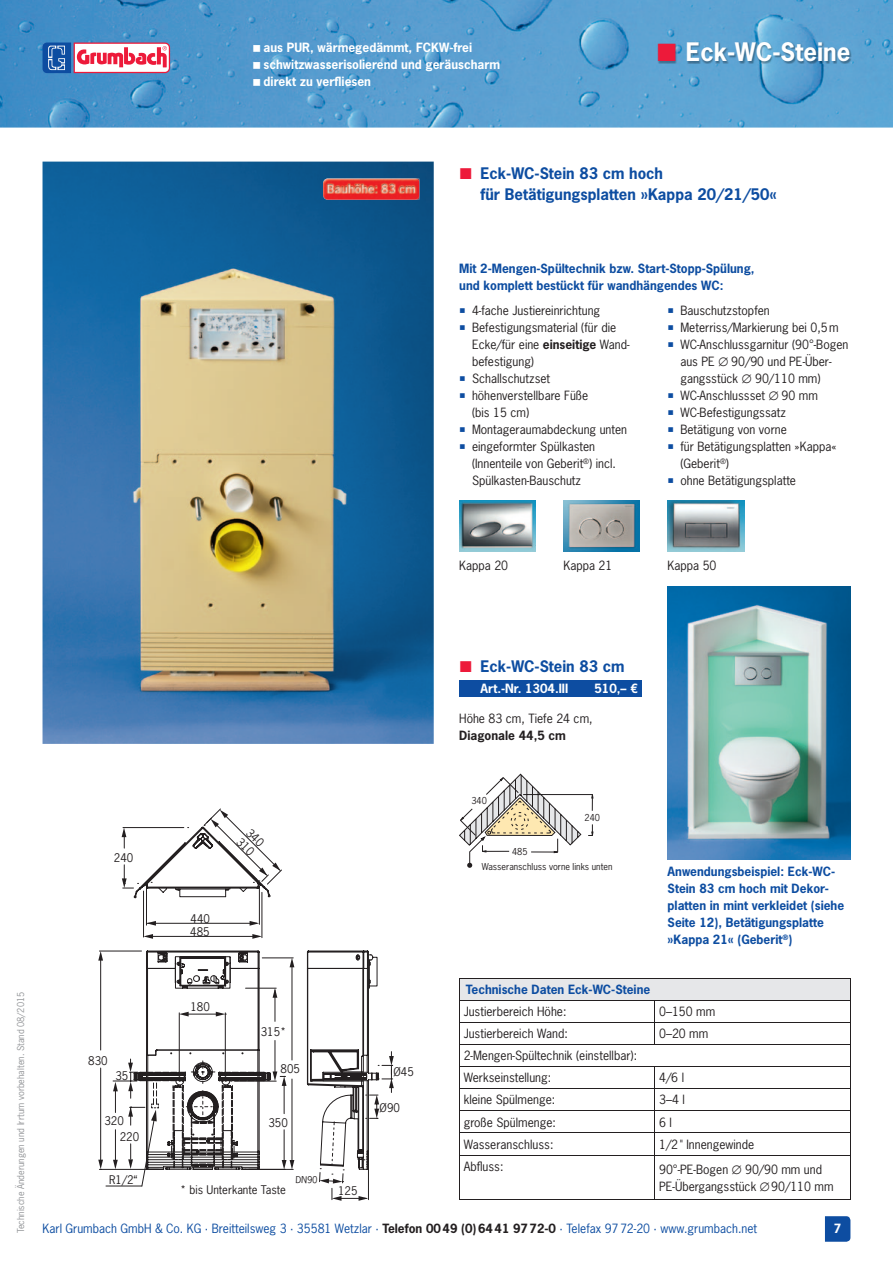
<style>
.page{position:relative;width:893px;height:1263px;background:#fff}
.page>*{position:absolute;margin:0;border:0;box-sizing:border-box;transform-origin:0 0}
.t1{font:700 24px "News Gothic Std";color:#fff}
.t2{font:700 15px/21px "News Gothic Std";color:#0d4da1}
.t3{font:12px/17px "News Gothic Std";color:#231f20}
.t4{font:700 12px/17px "News Gothic Std";color:#0d4da1}
.t5{font:12px "News Gothic Std";color:#0d4da1}
.t6{font:700 12px/17px "News Gothic Std";color:#fff}
.t7{font:700 12px "News Gothic Std";color:#231f20}
.t8{font:11.25px/13px "News Gothic Std";color:#231f20}
.t9{font:9px "News Gothic Std";color:#939598}
.t10{font:9px/15.1px "News Gothic Std";color:#231f20}
.s1{color:#0d4da1}
.s2{font-weight:700}
.s3{font-weight:700;color:#231f20}
</style>
<div class="page">
<img style="left:0;top:0;width:893px;height:128px">
<svg style="left:43px;top:43px;width:127px;height:30px"></svg>
<svg style="left:825px;top:1216px;width:25px;height:26px"></svg>
<img style="left:657px;top:42px;width:194px;height:22px">
<img style="left:43px;top:162px;width:391px;height:582px">
<div style="left:459px;top:681px;width:183px;height:16px;background:#0d4da1"></div>
<img style="left:668px;top:587px;width:182px;height:272px">
<hr style="left:99px;top:951px;width:42px;height:1px;background:#231f20">
<hr style="left:99px;top:1169px;width:59px;height:1px;background:#231f20">
<hr style="left:100px;top:955px;width:1px;height:95px;background:#231f20">
<hr style="left:100px;top:1068px;width:1px;height:97px;background:#231f20">
<svg style="left:133px;top:897px;width:137px;height:41px"></svg>
<svg style="left:146px;top:921px;width:10px;height:5px"></svg>
<svg style="left:143px;top:934px;width:10px;height:5px"></svg>
<svg style="left:250px;top:921px;width:9px;height:5px"></svg>
<svg style="left:252px;top:934px;width:10px;height:5px"></svg>
<svg style="left:98px;top:1160px;width:5px;height:10px"></svg>
<svg style="left:98px;top:951px;width:5px;height:9px"></svg>
<hr style="left:106px;top:1186px;width:36px;height:1px;background:#231f20">
<svg style="left:113px;top:950px;width:281px;height:251px"></svg>
<div style="left:459px;top:978px;width:391px;height:22px;background:#e6e7e9"></div>
<hr style="left:850px;top:1155px;width:1px;height:44px;background:#231f20">
<hr style="left:459px;top:1199px;width:196px;height:1px;background:#231f20">
<hr style="left:655px;top:1199px;width:195px;height:1px;background:#231f20">
<hr style="left:459px;top:1111px;width:196px;height:1px;background:#231f20">
<hr style="left:655px;top:1111px;width:195px;height:1px;background:#231f20">
<hr style="left:459px;top:1133px;width:196px;height:1px;background:#231f20">
<hr style="left:655px;top:1133px;width:195px;height:1px;background:#231f20">
<hr style="left:459px;top:1155px;width:196px;height:1px;background:#231f20">
<hr style="left:655px;top:1155px;width:195px;height:1px;background:#231f20">
<hr style="left:655px;top:1155px;width:1px;height:44px;background:#231f20">
<hr style="left:459px;top:1155px;width:1px;height:44px;background:#231f20">
<hr style="left:655px;top:1022px;width:195px;height:1px;background:#231f20">
<hr style="left:459px;top:1022px;width:196px;height:1px;background:#231f20">
<hr style="left:459px;top:1044px;width:196px;height:1px;background:#231f20">
<hr style="left:655px;top:1044px;width:195px;height:1px;background:#231f20">
<hr style="left:459px;top:1066px;width:196px;height:1px;background:#231f20">
<hr style="left:655px;top:1066px;width:195px;height:1px;background:#231f20">
<hr style="left:459px;top:1088px;width:196px;height:1px;background:#231f20">
<hr style="left:655px;top:1088px;width:195px;height:1px;background:#231f20">
<hr style="left:459px;top:978px;width:196px;height:1px;background:#231f20">
<svg style="left:459px;top:979px;width:1px;height:176px"></svg>
<hr style="left:655px;top:978px;width:195px;height:1px;background:#231f20">
<svg style="left:850px;top:978px;width:1px;height:177px"></svg>
<hr style="left:459px;top:1000px;width:196px;height:1px;background:#231f20">
<hr style="left:655px;top:1000px;width:195px;height:1px;background:#231f20">
<img style="left:323px;top:179px;width:96px;height:21px">
<svg style="left:459px;top:774px;width:134px;height:94px"></svg>
<img style="left:459px;top:500px;width:77px;height:51px">
<img style="left:668px;top:500px;width:76px;height:51px">
<img style="left:563px;top:500px;width:77px;height:51px">
<svg style="left:658px;top:44px;width:18px;height:17px"></svg>
<svg style="left:253px;top:45px;width:7px;height:7px"></svg>
<svg style="left:253px;top:62px;width:7px;height:7px"></svg>
<svg style="left:253px;top:79px;width:7px;height:7px"></svg>
<svg style="left:122px;top:809px;width:160px;height:88px"></svg>
<p class="t6" style="left:264px;top:39px;width:238px">aus PUR, wärmegedämmt, FCKW-frei schwitzwasserisolierend und geräuscharm direkt zu verfliesen</p>
<h1 class="t1" style="left:686px;top:36px;width:166px">Eck-WC-Steine</h1>
<p class="t2" style="left:480px;top:162px;width:298px">Eck-WC-Stein 83 cm hoch<br>für Betätigungsplatten »Kappa 20/21/50«</p>
<p class="t4" style="left:459px;top:260px;width:297px">Mit 2-Mengen-Spültechnik bzw. Start-Stopp-Spülung, und komplett bestückt für wandhängendes WC:</p>
<p class="t3" style="left:459px;top:302px;width:142px"><span class="s1">○</span> 4-fache Justiereinrichtung</p>
<p class="t3" style="left:472px;top:319px;width:159px;text-indent:-13px"><span class="s1">○</span> Befestigungsmaterial (für die<br>Ecke/für eine <span class="s2">einseitige</span> Wand&shy;befestigung)</p>
<p class="t3" style="left:459px;top:370px;width:92px"><span class="s1">○</span> Schallschutzset</p>
<p class="t3" style="left:472px;top:387px;width:118px;text-indent:-13px"><span class="s1">○</span> höhenverstellbare Füße (bis 15 cm)</p>
<p class="t3" style="left:459px;top:421px;width:169px"><span class="s1">○</span> Montageraumabdeckung unten</p>
<p class="t3" style="left:472px;top:438px;width:145px;text-indent:-13px"><span class="s1">○</span> eingeformter Spülkasten (Innenteile von Geberit<sup>®</sup>) incl.<br>Spülkasten-Bauschutz</p>
<p class="t3" style="left:668px;top:302px;width:104px"><span class="s1">○</span> Bauschutzstopfen</p>
<p class="t3" style="left:668px;top:319px;width:173px"><span class="s1">○</span> Meterriss/Markierung bei 0,5 m</p>
<p class="t3" style="left:680px;top:336px;width:170px;text-indent:-13px"><span class="s1">○</span> WC-Anschlussgarnitur (90°-Bogen aus PE ∅ 90/90 und PE-Über&shy;gangsstück ∅ 90/110 mm)</p>
<p class="t3" style="left:668px;top:387px;width:152px"><span class="s1">○</span> WC-Anschlussset ∅ 90 mm</p>
<p class="t3" style="left:668px;top:404px;width:120px"><span class="s1">○</span> WC-Befestigungssatz</p>
<p class="t3" style="left:668px;top:421px;width:121px"><span class="s1">○</span> Betätigung von vorne</p>
<p class="t3" style="left:680px;top:438px;width:158px;text-indent:-13px"><span class="s1">○</span> für Betätigungsplatten »Kappa« (Geberit<sup>®</sup>)</p>
<p class="t3" style="left:668px;top:472px;width:130px"><span class="s1">○</span> ohne Betätigungsplatte</p>
<p class="t3" style="left:459px;top:557px;width:50px">Kappa 20</p>
<p class="t3" style="left:563px;top:557px;width:50px">Kappa 21</p>
<p class="t3" style="left:668px;top:557px;width:50px">Kappa 50</p>
<p class="t2" style="left:480px;top:655px;width:146px">Eck-WC-Stein 83 cm</p>
<p class="t6" style="left:480px;top:680px;width:89px">Art.-Nr. 1304.III</p>
<p class="t6" style="left:594px;top:680px;width:45px">510,– €</p>
<p class="t3" style="left:459px;top:710px;width:135px">Höhe 83 cm, Tiefe 24 cm,</p>
<p class="t7" style="left:459px;top:727px;width:108px">Diagonale 44,5 cm</p>
<p class="t9" style="left:15px;top:1233px;width:243px;rotate:-90deg">Technische Änderungen und Irrtum vorbehalten. Stand 08/2015</p>
<p class="t8" style="left:114px;top:851px;width:21px">240</p>
<p class="t8" style="left:88px;top:1054px;width:21px">830</p>
<p class="t8" style="left:115px;top:1069px;width:14px">35</p>
<p class="t8" style="left:104px;top:1114px;width:21px">320</p>
<p class="t8" style="left:120px;top:1130px;width:21px">220</p>
<p class="t8" style="left:109px;top:1173px;width:30px">R1/2“</p>
<p class="t8" style="left:190px;top:912px;width:21px">440<br>485</p>
<p class="t8" style="left:190px;top:1000px;width:21px">180</p>
<p class="t8" style="left:261px;top:1025px;width:27px">315*</p>
<p class="t8" style="left:281px;top:1062px;width:21px">805</p>
<p class="t8" style="left:268px;top:1116px;width:21px">350</p>
<p class="t8" style="left:180px;top:1183px;width:107px">* bis Unterkante Taste</p>
<p class="t10" style="left:296px;top:1171px;width:23px;rotate:3deg">DN90</p>
<p class="t8" style="left:338px;top:1184px;width:21px">125</p>
<p class="t8" style="left:393px;top:1065px;width:22px">Ø45</p>
<p class="t8" style="left:380px;top:1101px;width:22px">Ø90</p>
<p class="t10" style="left:471px;top:793px;width:17px">340</p>
<p class="t10" style="left:584px;top:809px;width:17px">240</p>
<p class="t10" style="left:482px;top:844px;width:132px;text-indent:30px">485<br>Wasseranschluss vorne links unten</p>
<p class="t4" style="left:668px;top:862px;width:178px">Anwendungsbeispiel: Eck-WC-<br>Stein 83 cm hoch mit Dekor&shy;platten in mint verkleidet (siehe<br>Seite 12), Betätigungsplatte »Kappa 21« (Geberit<sup>®</sup>)</p>
<p class="t4" style="left:466px;top:981px;width:186px">Technische Daten Eck-WC-Steine</p>
<p class="t3" style="left:464px;top:1003px;width:104px">Justierbereich Höhe:</p>
<p class="t3" style="left:659px;top:1003px;width:58px">0–150 mm</p>
<p class="t3" style="left:464px;top:1025px;width:106px">Justierbereich Wand:</p>
<p class="t3" style="left:659px;top:1025px;width:51px">0–20 mm</p>
<p class="t3" style="left:464px;top:1044px;width:175px;line-height:22px">2-Mengen-Spültechnik (einstellbar):<br>Werkseinstellung:</p>
<p class="t3" style="left:659px;top:1069px;width:26px">4/6 l</p>
<p class="t3" style="left:464px;top:1091px;width:93px">kleine Spülmenge:</p>
<p class="t3" style="left:659px;top:1091px;width:27px">3–4 l</p>
<p class="t3" style="left:464px;top:1113px;width:94px">große Spülmenge:</p>
<p class="t3" style="left:659px;top:1113px;width:14px">6 l</p>
<p class="t3" style="left:464px;top:1135px;width:91px">Wasseranschluss:</p>
<p class="t3" style="left:659px;top:1135px;width:97px">1/2 " Innengewinde</p>
<p class="t3" style="left:464px;top:1157px;width:41px">Abfluss:</p>
<p class="t3" style="left:659px;top:1160px;width:176px">90°-PE-Bogen ∅ 90/90 mm und<br>PE-Übergangsstück ∅ 90/110 mm</p>
<p class="t5" style="left:43px;top:1221px;width:716px">Karl Grumbach GmbH &amp; Co. KG · Breitteilsweg 3 · 35581 Wetzlar · <span class="s3">Telefon 00 49 (0) 64 41 97 72-0</span> · Telefax 97 72-20 · www.grumbach.net</p>
<p class="t6" style="left:834px;top:1220px;width:9px">7</p>
</div>
